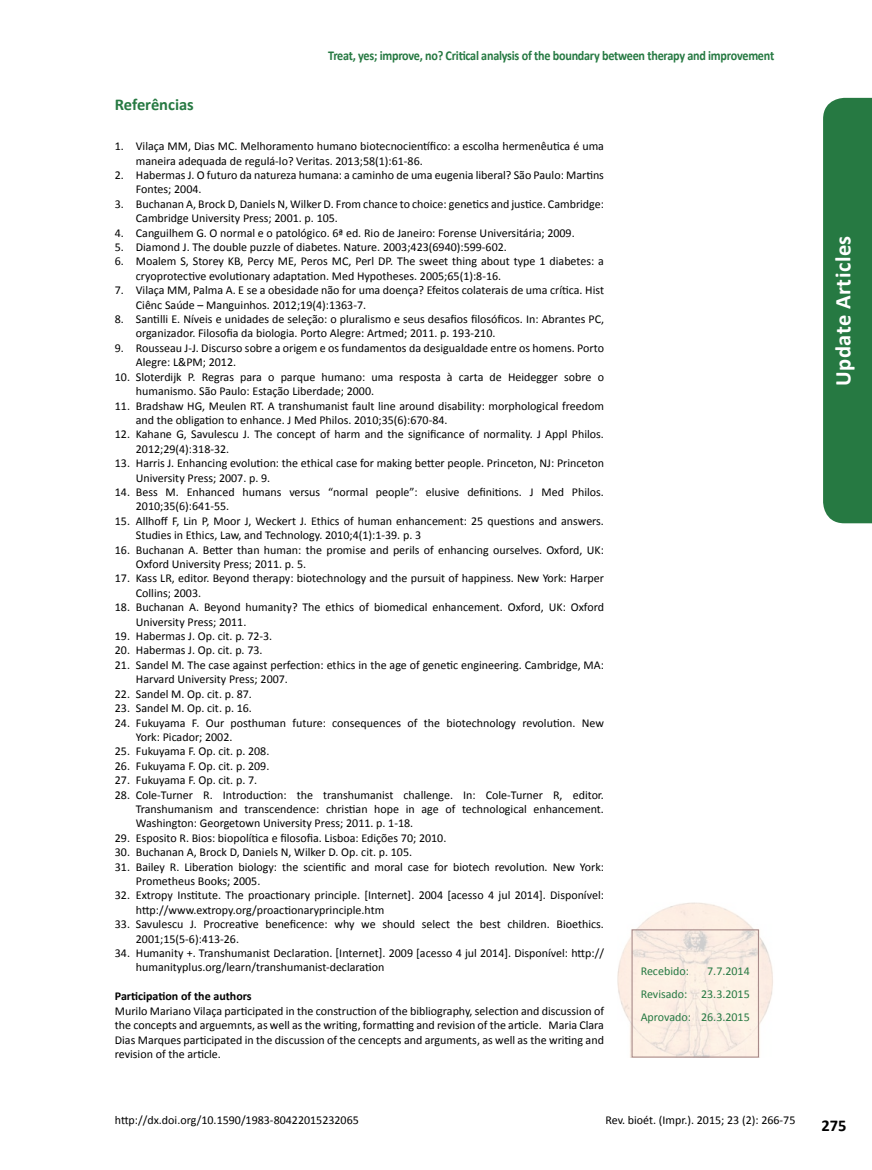
<style>
.page{position:relative;width:872px;height:1170px;background:#fff}
.page>*{position:absolute;margin:0;border:0;box-sizing:border-box;transform-origin:0 0}
.t1{font:700 22.5px "Calibri";letter-spacing:.02em;color:#fff}
.t2{font:700 16.5px "Calibri";color:#267942}
.t3{font:700 16.5px "Calibri";color:#000}
.t4{font:700 13.5px "Calibri";letter-spacing:-.02em;color:#267942;scale:.9 1}
.t5{font:12px/14.4px "Calibri";color:#000}
.t6{font:12px/23px "Calibri";color:#267942;text-align:justify}
.t7{font:700 12px "Calibri";color:#000}
</style>
<div class="page">
<img style="left:617px;top:902px;width:156px;height:155px">
<div style="left:632px;top:929px;width:126px;height:128px;border:1px solid #a38483"></div>
<div style="left:823px;top:98px;width:49px;height:425px;background:#267942"></div>
<p class="t4" style="left:328px;top:47px;width:497px">Treat, yes; improve, no? Critical analysis of the boundary between therapy and improvement</p>
<h2 class="t2" style="left:115px;top:94px;width:81px">Referências</h2>
<p class="t5" style="left:136px;top:139px;width:469px;text-indent:-21px">1. Vilaça MM, Dias MC. Melhoramento humano biotecnocientífico: a escolha hermenêutica é uma maneira adequada de regulá-lo? Veritas. 2013;58(1):61-86.</p>
<p class="t5" style="left:136px;top:168px;width:469px;text-indent:-21px">2. Habermas J. O futuro da natureza humana: a caminho de uma eugenia liberal? São Paulo: Martins<br>Fontes; 2004.</p>
<p class="t5" style="left:136px;top:197px;width:469px;text-indent:-21px">3. Buchanan A, Brock D, Daniels N, Wilker D. From chance to choice: genetics and justice. Cambridge:<br>Cambridge University Press; 2001. p. 105.</p>
<p class="t5" style="left:115px;top:225px;width:461px">4. Canguilhem G. O normal e o patológico. 6ª ed. Rio de Janeiro: Forense Universitária; 2009.</p>
<p class="t5" style="left:115px;top:240px;width:393px">5. Diamond J. The double puzzle of diabetes. Nature. 2003;423(6940):599-602.</p>
<p class="t5" style="left:136px;top:254px;width:469px;text-indent:-21px">6. Moalem S, Storey KB, Percy ME, Peros MC, Perl DP. The sweet thing about type 1 diabetes: a cryoprotective evolutionary adaptation. Med Hypotheses. 2005;65(1):8-16.</p>
<p class="t5" style="left:136px;top:283px;width:469px;text-indent:-21px">7. Vilaça MM, Palma A. E se a obesidade não for uma doença? Efeitos colaterais de uma crítica. Hist<br>Ciênc Saúde – Manguinhos. 2012;19(4):1363-7.</p>
<p class="t5" style="left:136px;top:312px;width:469px;text-indent:-21px">8. Santilli E. Níveis e unidades de seleção: o pluralismo e seus desafios filosóficos. In: Abrantes PC, organizador. Filosofia da biologia. Porto Alegre: Artmed; 2011. p. 193-210.</p>
<p class="t5" style="left:136px;top:341px;width:469px;text-indent:-21px">9. Rousseau J-J. Discurso sobre a origem e os fundamentos da desigualdade entre os homens. Porto<br>Alegre: L&amp;PM; 2012.</p>
<p class="t5" style="left:136px;top:369px;width:469px;text-indent:-21px">10. Sloterdijk P. Regras para o parque humano: uma resposta à carta de Heidegger sobre o humanismo. São Paulo: Estação Liberdade; 2000.</p>
<p class="t5" style="left:136px;top:398px;width:469px;text-indent:-21px">11. Bradshaw HG, Meulen RT. A transhumanist fault line around disability: morphological freedom and the obligation to enhance. J Med Philos. 2010;35(6):670-84.</p>
<p class="t5" style="left:136px;top:427px;width:469px;text-indent:-21px">12. Kahane G, Savulescu J. The concept of harm and the significance of normality. J Appl Philos.<br>2012;29(4):318-32.</p>
<p class="t5" style="left:136px;top:456px;width:469px;text-indent:-21px">13. Harris J. Enhancing evolution: the ethical case for making better people. Princeton, NJ: Princeton<br>University Press; 2007. p. 9.</p>
<p class="t5" style="left:136px;top:485px;width:469px;text-indent:-21px">14. Bess M. Enhanced humans versus “normal people”: elusive definitions. J Med Philos.<br>2010;35(6):641-55.</p>
<p class="t5" style="left:136px;top:513px;width:469px;text-indent:-21px">15. Allhoff F, Lin P, Moor J, Weckert J. Ethics of human enhancement: 25 questions and answers.<br>Studies in Ethics, Law, and Technology. 2010;4(1):1-39. p. 3</p>
<p class="t5" style="left:136px;top:542px;width:469px;text-indent:-21px">16. Buchanan A. Better than human: the promise and perils of enhancing ourselves. Oxford, UK:<br>Oxford University Press; 2011. p. 5.</p>
<p class="t5" style="left:136px;top:571px;width:469px;text-indent:-21px">17. Kass LR, editor. Beyond therapy: biotechnology and the pursuit of happiness. New York: Harper<br>Collins; 2003.</p>
<p class="t5" style="left:136px;top:600px;width:469px;text-indent:-21px">18. Buchanan A. Beyond humanity? The ethics of biomedical enhancement. Oxford, UK: Oxford<br>University Press; 2011.</p>
<p class="t5" style="left:115px;top:629px;width:159px">19. Habermas J. Op. cit. p. 72-3.</p>
<p class="t5" style="left:115px;top:643px;width:149px">20. Habermas J. Op. cit. p. 73.</p>
<p class="t5" style="left:136px;top:657px;width:469px;text-indent:-21px">21. Sandel M. The case against perfection: ethics in the age of genetic engineering. Cambridge, MA:<br>Harvard University Press; 2007.</p>
<p class="t5" style="left:115px;top:686px;width:139px">22. Sandel M. Op. cit. p. 87.</p>
<p class="t5" style="left:115px;top:701px;width:139px">23. Sandel M. Op. cit. p. 16.</p>
<p class="t5" style="left:136px;top:715px;width:469px;text-indent:-21px">24. Fukuyama F. Our posthuman future: consequences of the biotechnology revolution. New<br>York: Picador; 2002.</p>
<p class="t5" style="left:115px;top:744px;width:156px">25. Fukuyama F. Op. cit. p. 208.</p>
<p class="t5" style="left:115px;top:758px;width:156px">26. Fukuyama F. Op. cit. p. 209.</p>
<p class="t5" style="left:115px;top:773px;width:144px">27. Fukuyama F. Op. cit. p. 7.</p>
<p class="t5" style="left:136px;top:787px;width:469px;text-align:justify;text-indent:-21px">28. Cole-Turner R. Introduction: the transhumanist challenge. In: Cole-Turner R, editor.<br>Transhumanism and transcendence: christian hope in age of technological enhancement.<br>Washington: Georgetown University Press; 2011. p. 1-18.</p>
<p class="t5" style="left:115px;top:830px;width:333px">29. Esposito R. Bios: biopolítica e filosofia. Lisboa: Edições 70; 2010.</p>
<p class="t5" style="left:115px;top:845px;width:299px">30. Buchanan A, Brock D, Daniels N, Wilker D. Op. cit. p. 105.</p>
<p class="t5" style="left:136px;top:859px;width:469px;text-indent:-21px">31. Bailey R. Liberation biology: the scientific and moral case for biotech revolution. New York:<br>Prometheus Books; 2005.</p>
<p class="t5" style="left:136px;top:888px;width:469px;text-indent:-21px">32. Extropy Institute. The proactionary principle. [Internet]. 2004 [acesso 4 jul 2014]. Disponível: http://www.extropy.org/proactionaryprinciple.htm</p>
<p class="t5" style="left:136px;top:917px;width:469px;text-indent:-21px">33. Savulescu J. Procreative beneficence: why we should select the best children. Bioethics.<br>2001;15(5-6):413-26.</p>
<p class="t5" style="left:136px;top:945px;width:469px;text-indent:-21px">34. Humanity +. Transhumanist Declaration. [Internet]. 2009 [acesso 4 jul 2014]. Disponível: http:// humanityplus.org/learn/transhumanist-declaration</p>
<p class="t7" style="left:115px;top:988px;width:138px">Participation of the authors</p>
<p class="t5" style="left:115px;top:1003px;width:490px;text-align:justify">Murilo Mariano Vilaça participated in the construction of the bibliography, selection and discussion of the concepts and arguemnts, as well as the writing, formatting and revision of the article. Maria Clara Dias Marques participated in the discussion of the cencepts and arguments, as well as the writing and revision of the article.</p>
<p class="t6" style="left:640px;top:959px;width:50px">Recebido:</p>
<p class="t6" style="left:640px;top:959px;width:111px;text-indent:66px">7.7.2014<br>Revisado: 23.3.2015<br>Aprovado: 26.3.2015</p>
<p class="t5" style="left:115px;top:1113px;width:245px">http://dx.doi.org/10.1590/1983-80422015232065</p>
<p class="t5" style="left:605px;top:1113px;width:191px">Rev. bioét. (Impr.). 2015; 23 (2): 266-75</p>
<h1 class="t1" style="left:828px;top:386px;width:152px;rotate:-90deg">Update Articles</h1>
<h2 class="t3" style="left:821px;top:1115px;width:27px">275</h2>
</div>
